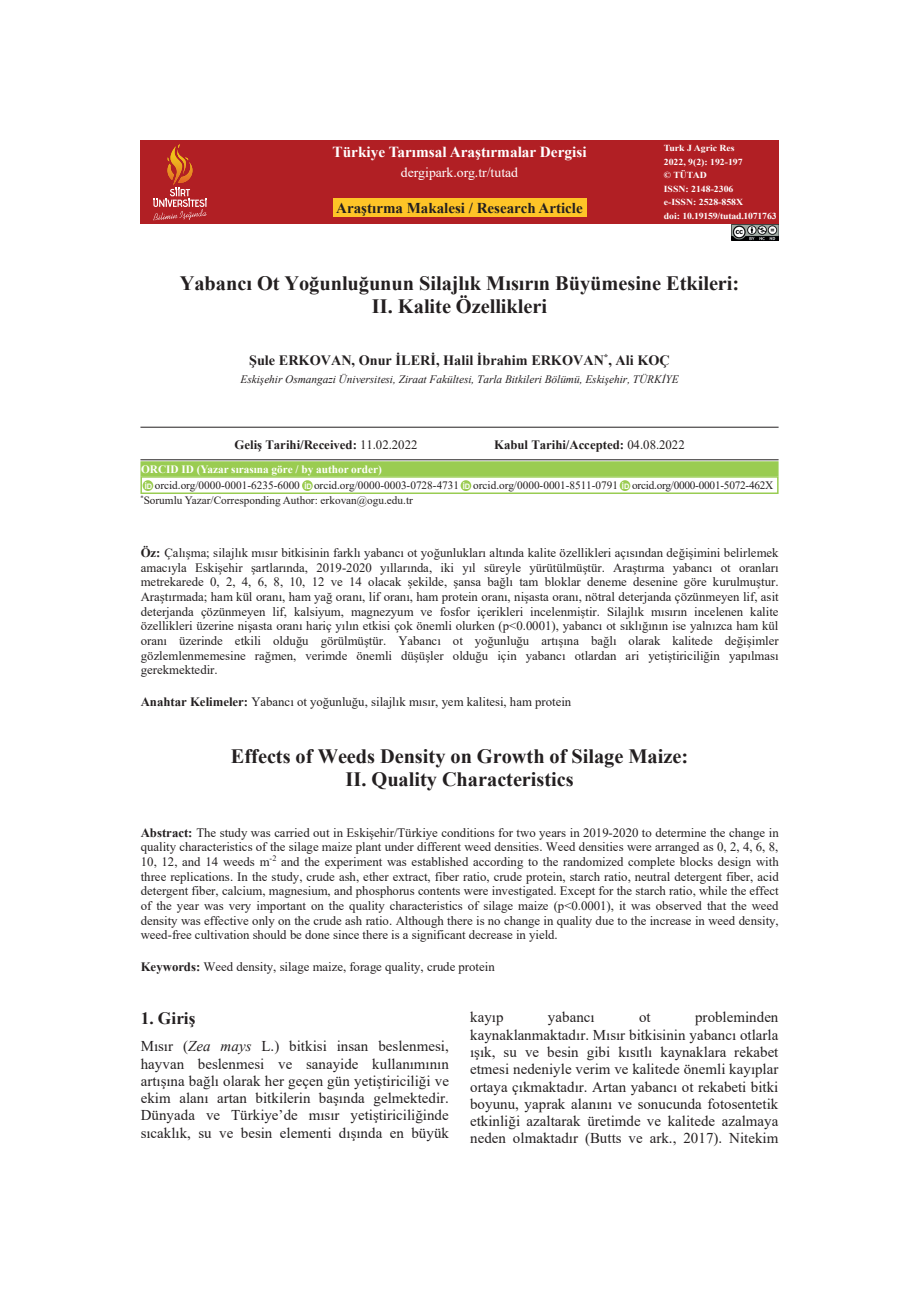
<style>
.page{position:relative;width:919px;height:1289px;background:#fff}
.page>*{position:absolute;margin:0;border:0;box-sizing:border-box;transform-origin:0 0}
.t1{font:700 20.4px/23.2px "Times New Roman";color:#231f20;text-align:center}
.t2{font:700 17.25px "Times New Roman";letter-spacing:.005em;color:#231f20}
.t3{font:700 15.3px "Times New Roman";color:#fff}
.t4{font:15px/17.2px "Times New Roman";color:#231f20;text-align:justify}
.t5{font:700 15px "Times New Roman";color:#231f20}
.t6{font:700 14.25px "Times New Roman";color:#231f20}
.t7{font:13.8px "Times New Roman";color:#fff}
.t8{font:12.75px/14.7px "Times New Roman";letter-spacing:.005em;color:#231f20;text-align:justify}
.t9{font:700 12.75px "Times New Roman";letter-spacing:-.005em;color:#231f20}
.t10{font:11.4px/13.6px "Times New Roman";letter-spacing:-.01em;color:#231f20}
.t11{font:italic 11.4px "Times New Roman";letter-spacing:-.01em;color:#231f20}
.t12{font:11.25px "Times New Roman";color:#231f20}
.t13{font:700 11.25px/15.5px "Times New Roman";color:#fff}
.t14{font:11.25px "Times New Roman";letter-spacing:-.02em;color:#231f20}
.t15{font:700 9.15px/13.5px "Times New Roman";color:#fff;scale:1.06 1}
.t16{font:700 7.5px "Arial";color:#fff}
.s1{font-weight:400}
.s2{font-weight:700}
.s3{font-style:italic}
.s4{font-family:"Arial";font-size:7.5px}
.s5{font-weight:400;color:#231f20}
</style>
<div class="page">
<div style="left:140px;top:140px;width:638px;height:84px;background:#b11f24"></div>
<div style="left:333px;top:198px;width:253px;height:19px;background:#fec427"></div>
<hr style="left:140px;top:427px;width:638px;height:1px;background:#231f20">
<hr style="left:140px;top:459px;width:638px;height:1px;background:#231f20">
<div style="left:140px;top:461px;width:638px;height:15px;background:#9acc51;border:2px solid #99cc52"></div>
<div style="left:140px;top:476px;width:638px;height:18px;background:#fff;border:2px solid #99cc52"></div>
<div style="left:143px;top:480px;width:10px;height:11px;background:#9ccc52;border-radius:50%"></div>
<div style="left:302px;top:480px;width:11px;height:11px;background:#9ccc52;border-radius:50%"></div>
<div style="left:460px;top:480px;width:11px;height:11px;background:#9ccc52;border-radius:50%"></div>
<div style="left:619px;top:480px;width:11px;height:11px;background:#9ccc52;border-radius:50%"></div>
<svg style="left:153px;top:144px;width:54px;height:76px"></svg>
<img style="left:731px;top:224px;width:47px;height:17px">
<p class="t3" style="left:332px;top:141px;width:255px">Türkiye Tarımsal Araştırmalar Dergisi</p>
<p class="t7" style="left:401px;top:162px;width:119px">dergipark.org.tr/tutad</p>
<p class="t5" style="left:336px;top:197px;width:248px">Araştırma Makalesi / Research Article</p>
<p class="t15" style="left:663px;top:141px;width:108px">Turk J Agric Res<br>2022, 9(2): 192-197<br>© TÜTAD<br>ISSN: 2148-2306<br>e-ISSN: 2528-858X<br>doi: 10.19159/tutad.1071763</p>
<h1 class="t1" style="left:180px;top:271px;width:561px">Yabancı Ot Yoğunluğunun Silajlık Mısırın Büyümesine Etkileri:<br>II. Kalite Özellikleri</h1>
<p class="t6" style="left:249px;top:350px;width:422px">Şule ERKOVAN, Onur İLERİ, Halil İbrahim ERKOVAN<sup>*</sup>, Ali KOÇ</p>
<p class="t11" style="left:240px;top:371px;width:439px">Eskişehir Osmangazi Üniversitesi, Ziraat Fakültesi, Tarla Bitkileri Bölümü, Eskişehir, TÜRKİYE</p>
<p class="t9" style="left:234px;top:436px;width:184px">Geliş Tarihi/Received: <span class="s1">11.02.2022</span></p>
<p class="t9" style="left:494px;top:436px;width:192px">Kabul Tarihi/Accepted: <span class="s1">04.08.2022</span></p>
<p class="t10" style="left:140px;top:483px;width:603px">orcid.org/0000-0001-6235-6000; orcid.org/0000-0003-0728-4731; orcid.org/0000-0001-8511-0791; orcid.org/0000-0001-5072-462X <sup>*</sup>Sorumlu Yazar/Corresponding Author: erkovan@ogu.edu.tr</p>
<p class="t8" style="left:141px;top:545px;width:639px"><span class="s2">Öz:</span> Çalışma; silajlık mısır bitkisinin farklı yabancı ot yoğunlukları altında kalite özellikleri açısından değişimini belirlemek amacıyla Eskişehir şartlarında, 2019-2020 yıllarında, iki yıl süreyle yürütülmüştür. Araştırma yabancı ot oranları metrekarede 0, 2, 4, 6, 8, 10, 12 ve 14 olacak şekilde, şansa bağlı tam bloklar deneme desenine göre kurulmuştur.<br>Araştırmada; ham kül oranı, ham yağ oranı, lif oranı, ham protein oranı, nişasta oranı, nötral deterjanda çözünmeyen lif, asit deterjanda çözünmeyen lif, kalsiyum, magnezyum ve fosfor içerikleri incelenmiştir. Silajlık mısırın incelenen kalite özellikleri üzerine nişasta oranı hariç yılın etkisi çok önemli olurken (p&lt;0.0001), yabancı ot sıklığının ise yalnızca ham kül oranı üzerinde etkili olduğu görülmüştür. Yabancı ot yoğunluğu artışına bağlı olarak kalitede değişimler gözlemlenmemesine rağmen, verimde önemli düşüşler olduğu için yabancı otlardan ari yetiştiriciliğin yapılması gerekmektedir.</p>
<p class="t8" style="left:141px;top:694px;width:432px"><span class="s2">Anahtar Kelimeler:</span> Yabancı ot yoğunluğu, silajlık mısır, yem kalitesi, ham protein</p>
<h1 class="t1" style="left:231px;top:743px;width:458px">Effects of Weeds Density on Growth of Silage Maize:<br>II. Quality Characteristics</h1>
<p class="t8" style="left:141px;top:824px;width:639px"><span class="s2">Abstract:</span> The study was carried out in Eskişehir/Türkiye conditions for two years in 2019-2020 to determine the change in quality characteristics of the silage maize plant under different weed densities. Weed densities were arranged as 0, 2, 4, 6, 8, 10, 12, and 14 weeds m<sup>-2</sup> and the experiment was established according to the randomized complete blocks design with three replications. In the study, crude ash, ether extract, fiber ratio, crude protein, starch ratio, neutral detergent fiber, acid detergent fiber, calcium, magnesium, and phosphorus contents were investigated. Except for the starch ratio, while the effect of the year was very important on the quality characteristics of silage maize (p&lt;0.0001), it was observed that the weed density was effective only on the crude ash ratio. Although there is no change in quality due to the increase in weed density, weed-free cultivation should be done since there is a significant decrease in yield.</p>
<p class="t8" style="left:141px;top:959px;width:355px"><span class="s2">Keywords:</span> Weed density, silage maize, forage quality, crude protein</p>
<h2 class="t2" style="left:141px;top:1006px;width:56px">1. Giriş</h2>
<p class="t4" style="left:141px;top:1037px;width:310px">Mısır (<span class="s3">Zea mays</span> L.) bitkisi insan beslenmesi, hayvan beslenmesi ve sanayide kullanımının artışına bağlı olarak her geçen gün yetiştiriciliği ve ekim alanı artan bitkilerin başında gelmektedir.<br>Dünyada ve Türkiye’de mısır yetiştiriciliğinde sıcaklık, su ve besin elementi dışında en büyük</p>
<p class="t13" style="left:145px;top:461px;width:238px;text-indent:-4px">ORCID ID (Yazar sırasına göre / by author order)<br><span class="s4">İD</span> <span class="s5">orcid.org/0000-0001-6235-6000</span></p>
<p class="t12" style="left:314px;top:477px;width:147px">orcid.org/0000-0003-0728-4731</p>
<p class="t12" style="left:473px;top:477px;width:146px">orcid.org/0000-0001-8511-0791</p>
<p class="t14" style="left:632px;top:477px;width:143px">orcid.org/0000-0001-5072-462X</p>
<p class="t16" style="left:304px;top:481px;width:9px">İD</p>
<p class="t16" style="left:463px;top:481px;width:9px">İD</p>
<p class="t16" style="left:622px;top:481px;width:9px">İD</p>
<p class="t12" style="left:140px;top:492px;width:274px"><sup>*</sup>Sorumlu Yazar/Corresponding Author: erkovan@ogu.edu.tr</p>
<p class="t4" style="left:470px;top:1008px;width:310px;text-indent:225px">probleminden kaynaklanmaktadır. Mısır bitkisinin yabancı otlarla ışık, su ve besin gibi kısıtlı kaynaklara rekabet etmesi nedeniyle verim ve kalitede önemli kayıplar ortaya çıkmaktadır. Artan yabancı ot rekabeti bitki boyunu, yaprak alanını ve sonucunda fotosentetik etkinliği azaltarak üretimde ve kalitede azalmaya neden olmaktadır (Butts ve ark., 2017). Nitekim</p>
<p class="t4" style="left:470px;top:1008px;width:35px">kayıp</p>
<p class="t4" style="left:548px;top:1008px;width:48px">yabancı</p>
<p class="t4" style="left:639px;top:1008px;width:13px">ot</p>
</div>
